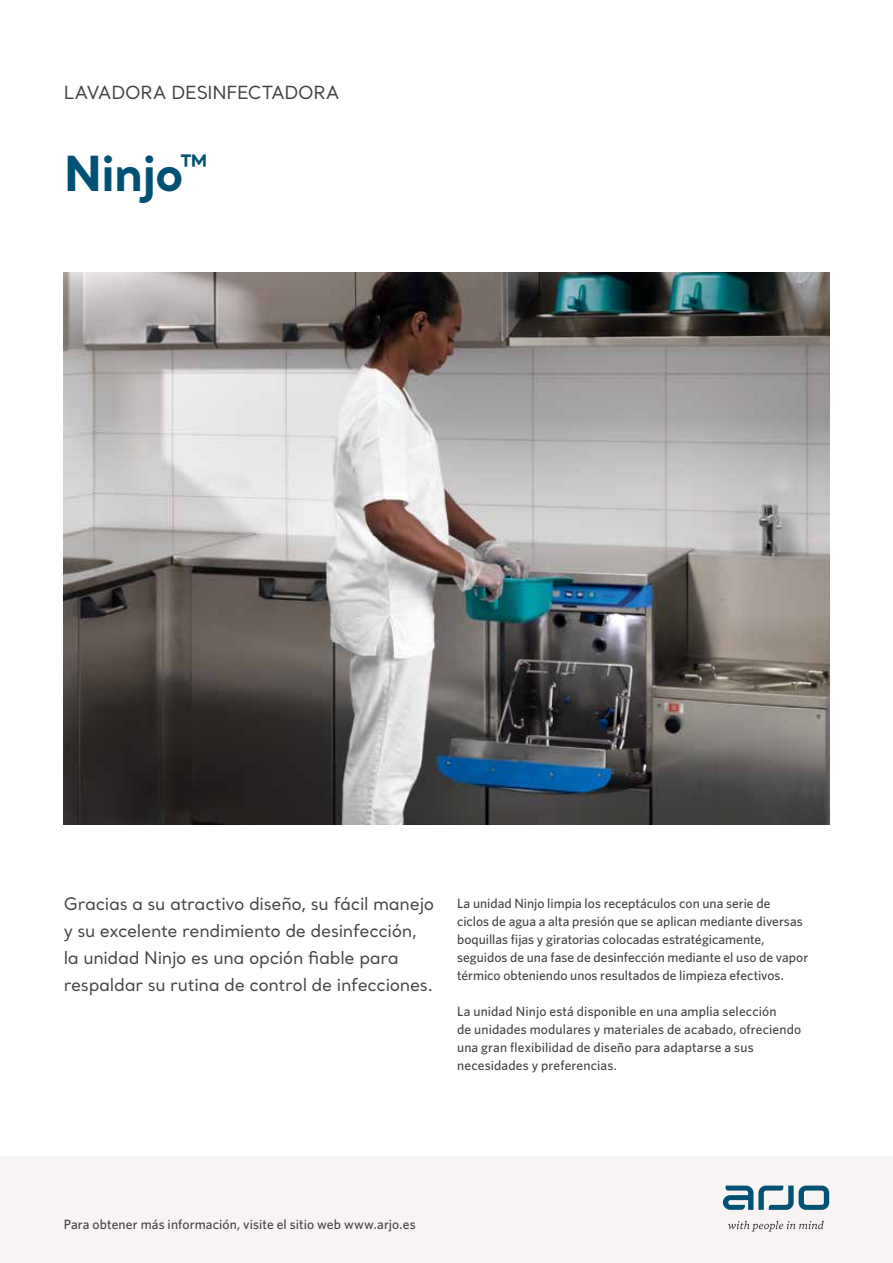
<style>
.page{position:relative;width:893px;height:1263px;background:#fff}
.page>*{position:absolute;margin:0;border:0;box-sizing:border-box;transform-origin:0 0}
.t1{font:700 48px "Santral";letter-spacing:-.02em;color:#015174}
.t2{font:18px "Santral";letter-spacing:-.015em;color:#434342}
.t3{font:17.25px/27px "Santral";letter-spacing:-.015em;color:#434342}
.t4{font:500 13.5px/18px "Whitney";letter-spacing:.005em;color:#434342}
</style>
<div class="page">
<img style="left:64px;top:272px;width:765px;height:553px">
<div style="left:0;top:1157px;width:893px;height:106px;background:#f7f4f3"></div>
<svg style="left:723px;top:1185px;width:106px;height:25px"></svg>
<svg style="left:728px;top:1220px;width:96px;height:11px"></svg>
<h2 class="t2" style="left:64px;top:80px;width:277px">LAVADORA DESINFECTADORA</h2>
<h1 class="t1" style="left:64px;top:141px;width:146px">Ninjo<sup>™</sup></h1>
<p class="t3" style="left:64px;top:890px;width:372px">Gracias a su atractivo diseño, su fácil manejo y su excelente rendimiento de desinfección, la unidad Ninjo es una opción fiable para respaldar su rutina de control de infecciones.</p>
<p class="t4" style="left:457px;top:893px;width:353px">La unidad Ninjo limpia los receptáculos con una serie de<br>ciclos de agua a alta presión que se aplican mediante diversas boquillas fijas y giratorias colocadas estratégicamente, seguidos de una fase de desinfección mediante el uso de vapor térmico obteniendo unos resultados de limpieza efectivos.</p>
<p class="t4" style="left:457px;top:1001px;width:346px">La unidad Ninjo está disponible en una amplia selección<br>de unidades modulares y materiales de acabado, ofreciendo una gran flexibilidad de diseño para adaptarse a sus necesidades y preferencias.</p>
<p class="t4" style="left:64px;top:1215px;width:353px">Para obtener más información, visite el sitio web www.arjo.es</p>
</div>
